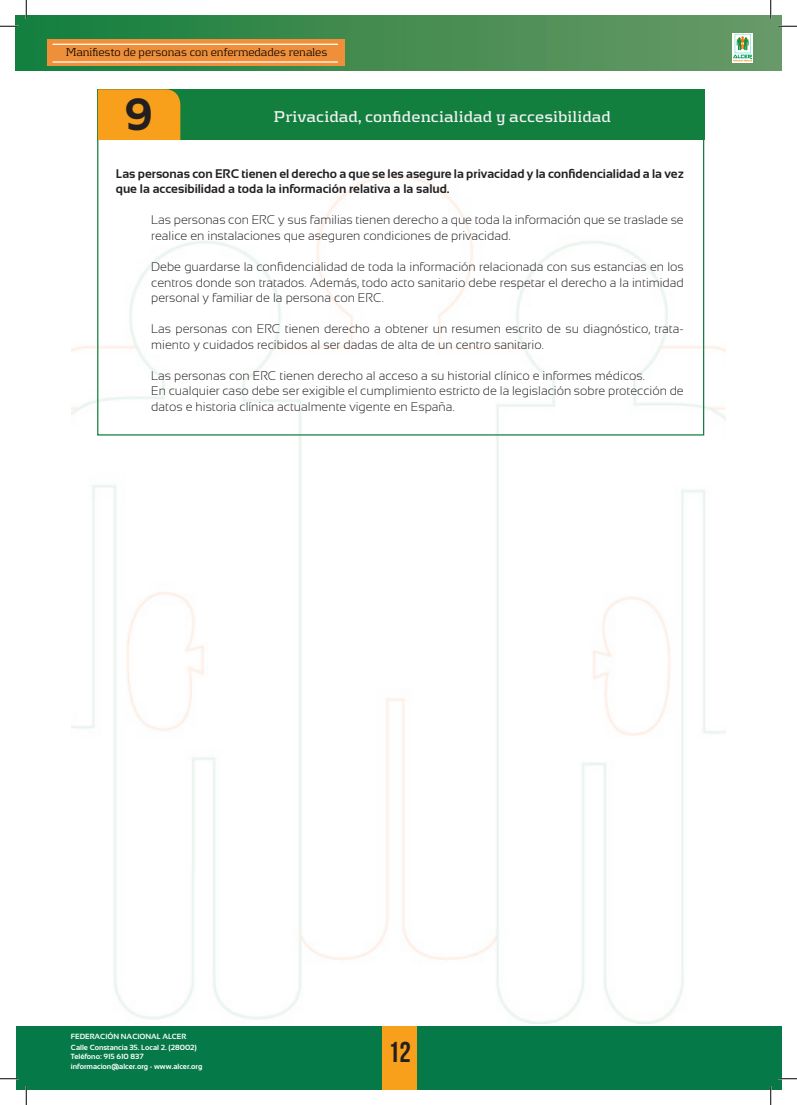
<style>
.page{position:relative;width:797px;height:1105px;background:#fff}
.page>*{position:absolute;margin:0;border:0;box-sizing:border-box;transform-origin:0 0}
.t1{font:700 45px "Kontrapunkt Bob";color:#231f20}
.t2{font:700 28.75px "Bebas Neue";color:#231f20}
.t3{font:700 16.25px "Kontrapunkt";color:#f2f3f4}
.body_text{font:300 12.5px/15.5px "Sansation";color:#231f20}
.body_text-2{font:700 12.5px/15.5px "Sansation";color:#231f20}
.t4{font:300 11.88px "Kontrapunkt";color:#000}
.t5{font:700 7.5px "Sansation";color:#fff}
</style>
<div class="page">
<div style="left:16px;top:1026px;width:765px;height:63px;background:#067948"></div>
<div style="left:16px;top:16px;width:765px;height:55px;background:linear-gradient(to right,#157f3c,#6e9a67)"></div>
<div style="left:382px;top:1026px;width:34px;height:63px;background:#f89f1c"></div>
<div style="left:47px;top:39px;width:297px;height:27px;background:#f08f3a"></div>
<hr style="left:53px;top:44px;width:285px;height:1px;background:#fff">
<hr style="left:53px;top:61px;width:285px;height:2px;background:#fff">
<img style="left:732px;top:34px;width:20px;height:29px">
<img style="left:71px;top:176px;width:654px;height:847px">
<div style="left:97px;top:89px;width:607px;height:51px;background:#137f3f"></div>
<div style="left:98px;top:89px;width:82px;height:51px;background:#f89f1c"></div>
<svg style="left:0;top:25px;width:19px;height:2px"></svg>
<svg style="left:778px;top:25px;width:19px;height:2px"></svg>
<svg style="left:0;top:1078px;width:19px;height:1px"></svg>
<svg style="left:778px;top:1078px;width:19px;height:1px"></svg>
<svg style="left:25px;top:0;width:2px;height:19px"></svg>
<svg style="left:25px;top:1086px;width:2px;height:19px"></svg>
<svg style="left:770px;top:0;width:1px;height:19px"></svg>
<svg style="left:770px;top:1086px;width:1px;height:19px"></svg>
<p class="t4" style="left:66px;top:46px;width:263px">Manifiesto de personas con enfermedades renales</p>
<p class="t1" style="left:125px;top:88px;width:30px">9</p>
<p class="t3" style="left:274px;top:107px;width:339px">Privacidad, confidencialidad y accesibilidad</p>
<p class="body_text-2" style="left:116px;top:166px;width:569px">Las personas con ERC tienen el derecho a que se les asegure la privacidad y la confidencialidad a la vez que la accesibilidad a toda la información relativa a la salud.</p>
<p class="body_text" style="left:151px;top:212px;width:534px">Las personas con ERC y sus familias tienen derecho a que toda la información que se traslade se realice en instalaciones que aseguren condiciones de privacidad.</p>
<p class="body_text" style="left:151px;top:259px;width:534px;text-align:justify">Debe guardarse la confidencialidad de toda la información relacionada con sus estancias en los centros donde son tratados. Además, todo acto sanitario debe respetar el derecho a la intimidad personal y familiar de la persona con ERC.</p>
<p class="body_text" style="left:151px;top:321px;width:534px">Las personas con ERC tienen derecho a obtener un resumen escrito de su diagnóstico, trata&shy;miento y cuidados recibidos al ser dadas de alta de un centro sanitario.</p>
<p class="body_text" style="left:151px;top:367px;width:495px">Las personas con ERC tienen derecho al acceso a su historial clínico e informes médicos.</p>
<p class="body_text" style="left:151px;top:383px;width:534px">En cualquier caso debe ser exigible el cumplimiento estricto de la legislación sobre protección de datos e historia clínica actualmente vigente en España.</p>
<p class="t5" style="left:71px;top:1032px;width:117px">FEDERACIÓN NACIONAL ALCER</p>
<p class="t5" style="left:71px;top:1043px;width:128px">Calle Constancia 35. Local 2. (28002)</p>
<p class="t5" style="left:71px;top:1052px;width:74px">Teléfono: 915 610 837</p>
<p class="t5" style="left:71px;top:1063px;width:133px">informacion@alcer.org - www.alcer.org</p>
<p class="t2" style="left:388px;top:1036px;width:24px">12</p>
</div>
